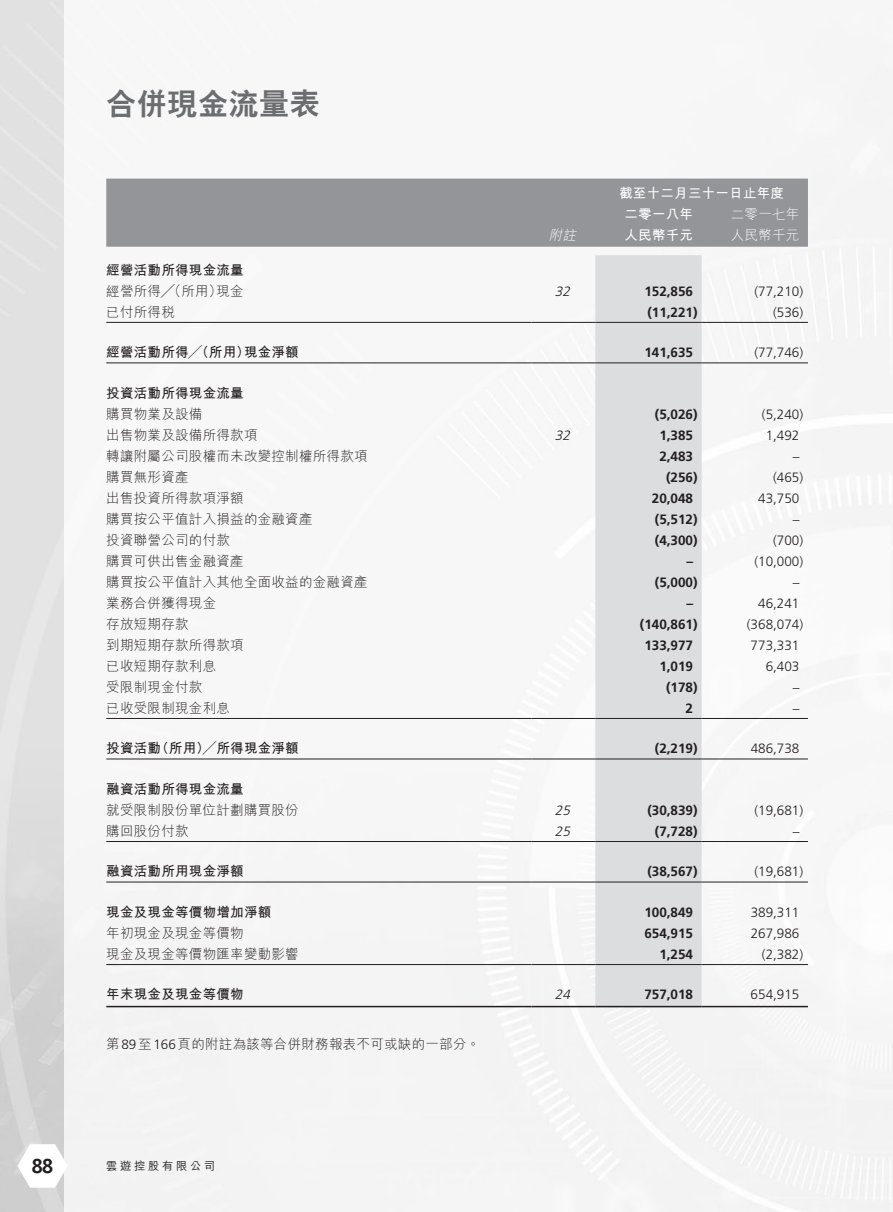
<style>
.page{position:relative;width:893px;height:1212px;background:#fff}
.page>*{position:absolute;margin:0;border:0;box-sizing:border-box;transform-origin:0 0}
.t1{font:800 30px "C Hei 2 HK";letter-spacing:.02em;color:#6c6d70}
.t2{font:700 21px "Officina Sans Std";color:#231f20}
._50_Table_txt{font:300 13.5px "M Hei HK";letter-spacing:.02em;color:#231f20}
._50_Table_txt-2{font:700 13.5px "Frutiger LT Std";color:#231f20}
._50_Table_txt-3{font:300 13.5px "Frutiger LT Std";color:#231f20}
._50_Table_txt-4{font:700 13.5px "M Hei HK";letter-spacing:.02em;color:#231f20}
._00_txt{font:300 13.5px "M Hei HK";letter-spacing:.02em;color:#231f20}
._50_Table_txt-5{font:700 13.5px "M Hei HK";letter-spacing:.02em;color:#fff}
._50_Table_txt-6{font:300 13.5px "M Hei HK";letter-spacing:.02em;color:#fff}
._50_Table_txt-7{font:italic 300 13.5px "Frutiger LT Std";color:#231f20}
._50_Table_txt-8{font:italic 300 13.5px "M Hei HK";color:#fff}
.t3{font:500 11.25px "M Hei HK";letter-spacing:.24em;color:#231f20}
.s1{font-family:"Frutiger LT Std"}
</style>
<div class="page">
<svg style="left:17px;top:1144px;width:51px;height:43px"></svg>
<div style="left:106px;top:179px;width:702px;height:68px;background:#939598"></div>
<div style="left:595px;top:255px;width:107px;height:751px;background:#dcdddf"></div>
<hr style="left:106px;top:322px;width:425px;height:1px;background:#231f20">
<hr style="left:531px;top:322px;width:64px;height:1px;background:#231f20">
<hr style="left:595px;top:322px;width:107px;height:1px;background:#231f20">
<hr style="left:702px;top:322px;width:106px;height:1px;background:#231f20">
<hr style="left:106px;top:362px;width:425px;height:1px;background:#231f20">
<hr style="left:531px;top:362px;width:64px;height:1px;background:#231f20">
<hr style="left:595px;top:362px;width:107px;height:1px;background:#231f20">
<hr style="left:702px;top:362px;width:106px;height:1px;background:#231f20">
<hr style="left:106px;top:718px;width:425px;height:1px;background:#231f20">
<hr style="left:531px;top:718px;width:64px;height:1px;background:#231f20">
<hr style="left:595px;top:718px;width:107px;height:1px;background:#231f20">
<hr style="left:702px;top:718px;width:106px;height:1px;background:#231f20">
<hr style="left:106px;top:758px;width:425px;height:1px;background:#231f20">
<hr style="left:531px;top:758px;width:64px;height:1px;background:#231f20">
<hr style="left:595px;top:758px;width:107px;height:1px;background:#231f20">
<hr style="left:702px;top:758px;width:106px;height:1px;background:#231f20">
<hr style="left:106px;top:841px;width:425px;height:1px;background:#231f20">
<hr style="left:531px;top:841px;width:64px;height:1px;background:#231f20">
<hr style="left:595px;top:841px;width:107px;height:1px;background:#231f20">
<hr style="left:702px;top:841px;width:106px;height:1px;background:#231f20">
<hr style="left:106px;top:882px;width:425px;height:1px;background:#231f20">
<hr style="left:531px;top:882px;width:64px;height:1px;background:#231f20">
<hr style="left:595px;top:882px;width:107px;height:1px;background:#231f20">
<hr style="left:702px;top:882px;width:106px;height:1px;background:#231f20">
<hr style="left:106px;top:964px;width:425px;height:1px;background:#231f20">
<hr style="left:531px;top:964px;width:64px;height:1px;background:#231f20">
<hr style="left:595px;top:964px;width:107px;height:1px;background:#231f20">
<hr style="left:702px;top:964px;width:106px;height:1px;background:#231f20">
<hr style="left:106px;top:1006px;width:425px;height:1px;background:#231f20">
<hr style="left:531px;top:1006px;width:64px;height:1px;background:#231f20">
<hr style="left:595px;top:1006px;width:107px;height:1px;background:#231f20">
<hr style="left:702px;top:1006px;width:106px;height:1px;background:#231f20">
<p class="t1" style="left:106px;top:89px;width:215px">合併現金流量表</p>
<p class="_50_Table_txt-5" style="left:619px;top:183px;width:166px">截至十二月三十一日止年度</p>
<p class="_50_Table_txt-5" style="left:624px;top:204px;width:70px">二零一八年</p>
<p class="_50_Table_txt-6" style="left:731px;top:207px;width:70px">二零一七年</p>
<p class="_50_Table_txt-8" style="left:549px;top:228px;width:32px">附註</p>
<p class="_50_Table_txt-5" style="left:624px;top:225px;width:70px">人民幣千元</p>
<p class="_50_Table_txt-6" style="left:731px;top:228px;width:70px">人民幣千元</p>
<p class="_50_Table_txt-4" style="left:106px;top:260px;width:139px">經營活動所得現金流量</p>
<p class="_50_Table_txt" style="left:106px;top:284px;width:139px">經營所得╱（所用）現金</p>
<p class="_50_Table_txt-7" style="left:555px;top:283px;width:20px">32</p>
<p class="_50_Table_txt-2" style="left:644px;top:283px;width:50px">152,856</p>
<p class="_50_Table_txt-3" style="left:754px;top:283px;width:50px">(77,210)</p>
<p class="_50_Table_txt" style="left:106px;top:305px;width:70px">已付所得稅</p>
<p class="_50_Table_txt-2" style="left:647px;top:304px;width:52px">(11,221)</p>
<p class="_50_Table_txt-3" style="left:773px;top:304px;width:32px">(536)</p>
<p class="_50_Table_txt-4" style="left:106px;top:342px;width:194px">經營活動所得╱（所用）現金淨額</p>
<p class="_50_Table_txt-2" style="left:644px;top:344px;width:50px">141,635</p>
<p class="_50_Table_txt-3" style="left:754px;top:345px;width:50px">(77,746)</p>
<p class="_50_Table_txt-4" style="left:106px;top:383px;width:139px">投資活動所得現金流量</p>
<p class="_50_Table_txt" style="left:106px;top:407px;width:98px">購買物業及設備</p>
<p class="_50_Table_txt-2" style="left:655px;top:406px;width:44px">(5,026)</p>
<p class="_50_Table_txt-3" style="left:762px;top:406px;width:43px">(5,240)</p>
<p class="_50_Table_txt" style="left:106px;top:428px;width:153px">出售物業及設備所得款項</p>
<p class="_50_Table_txt-7" style="left:555px;top:427px;width:20px">32</p>
<p class="_50_Table_txt-2" style="left:659px;top:427px;width:35px">1,385</p>
<p class="_50_Table_txt-3" style="left:766px;top:427px;width:35px">1,492</p>
<p class="_50_Table_txt" style="left:106px;top:449px;width:263px">轉讓附屬公司股權而未改變控制權所得款項</p>
<p class="_50_Table_txt-2" style="left:659px;top:448px;width:35px">2,483</p>
<p class="_50_Table_txt-3" style="left:793px;top:448px;width:8px">–</p>
<p class="_50_Table_txt" style="left:106px;top:470px;width:84px">購買無形資產</p>
<p class="_50_Table_txt-2" style="left:666px;top:469px;width:33px">(256)</p>
<p class="_50_Table_txt-3" style="left:773px;top:469px;width:32px">(465)</p>
<p class="_50_Table_txt" style="left:106px;top:491px;width:139px">出售投資所得款項淨額</p>
<p class="_50_Table_txt-2" style="left:652px;top:490px;width:43px">20,048</p>
<p class="_50_Table_txt-3" style="left:758px;top:490px;width:43px">43,750</p>
<p class="_50_Table_txt" style="left:106px;top:512px;width:208px">購買按公平值計入損益的金融資產</p>
<p class="_50_Table_txt-2" style="left:655px;top:511px;width:44px">(5,512)</p>
<p class="_50_Table_txt-3" style="left:793px;top:511px;width:8px">–</p>
<p class="_50_Table_txt" style="left:106px;top:533px;width:125px">投資聯營公司的付款</p>
<p class="_50_Table_txt-2" style="left:655px;top:532px;width:44px">(4,300)</p>
<p class="_50_Table_txt-3" style="left:773px;top:532px;width:32px">(700)</p>
<p class="_50_Table_txt" style="left:106px;top:554px;width:139px">購買可供出售金融資產</p>
<p class="_50_Table_txt-2" style="left:686px;top:553px;width:8px">–</p>
<p class="_50_Table_txt-3" style="left:754px;top:553px;width:50px">(10,000)</p>
<p class="_50_Table_txt" style="left:106px;top:575px;width:263px">購買按公平值計入其他全面收益的金融資產</p>
<p class="_50_Table_txt-2" style="left:655px;top:574px;width:44px">(5,000)</p>
<p class="_50_Table_txt-3" style="left:793px;top:574px;width:8px">–</p>
<p class="_50_Table_txt" style="left:106px;top:596px;width:111px">業務合併獲得現金</p>
<p class="_50_Table_txt-2" style="left:686px;top:595px;width:8px">–</p>
<p class="_50_Table_txt-3" style="left:758px;top:595px;width:43px">46,241</p>
<p class="_50_Table_txt" style="left:106px;top:617px;width:84px">存放短期存款</p>
<p class="_50_Table_txt-2" style="left:640px;top:616px;width:59px">(140,861)</p>
<p class="_50_Table_txt-3" style="left:747px;top:616px;width:58px">(368,074)</p>
<p class="_50_Table_txt" style="left:106px;top:638px;width:139px">到期短期存款所得款項</p>
<p class="_50_Table_txt-2" style="left:644px;top:637px;width:50px">133,977</p>
<p class="_50_Table_txt-3" style="left:751px;top:637px;width:50px">773,331</p>
<p class="_50_Table_txt" style="left:106px;top:659px;width:111px">已收短期存款利息</p>
<p class="_50_Table_txt-2" style="left:659px;top:658px;width:35px">1,019</p>
<p class="_50_Table_txt-3" style="left:766px;top:658px;width:35px">6,403</p>
<p class="_50_Table_txt" style="left:106px;top:680px;width:98px">受限制現金付款</p>
<p class="_50_Table_txt-2" style="left:666px;top:679px;width:33px">(178)</p>
<p class="_50_Table_txt-3" style="left:793px;top:679px;width:8px">–</p>
<p class="_50_Table_txt" style="left:106px;top:701px;width:125px">已收受限制現金利息</p>
<p class="_50_Table_txt-2" style="left:686px;top:700px;width:9px">2</p>
<p class="_50_Table_txt-3" style="left:793px;top:700px;width:8px">–</p>
<p class="_50_Table_txt-4" style="left:106px;top:738px;width:194px">投資活動（所用）╱所得現金淨額</p>
<p class="_50_Table_txt-2" style="left:655px;top:740px;width:44px">(2,219)</p>
<p class="_50_Table_txt-3" style="left:751px;top:741px;width:50px">486,738</p>
<p class="_50_Table_txt-4" style="left:106px;top:779px;width:139px">融資活動所得現金流量</p>
<p class="_50_Table_txt" style="left:106px;top:803px;width:194px">就受限制股份單位計劃購買股份</p>
<p class="_50_Table_txt-7" style="left:555px;top:802px;width:20px">25</p>
<p class="_50_Table_txt-2" style="left:647px;top:802px;width:52px">(30,839)</p>
<p class="_50_Table_txt-3" style="left:754px;top:802px;width:50px">(19,681)</p>
<p class="_50_Table_txt" style="left:106px;top:824px;width:84px">購回股份付款</p>
<p class="_50_Table_txt-7" style="left:555px;top:823px;width:20px">25</p>
<p class="_50_Table_txt-2" style="left:655px;top:823px;width:44px">(7,728)</p>
<p class="_50_Table_txt-3" style="left:793px;top:823px;width:8px">–</p>
<p class="_50_Table_txt-4" style="left:106px;top:861px;width:139px">融資活動所用現金淨額</p>
<p class="_50_Table_txt-2" style="left:647px;top:863px;width:52px">(38,567)</p>
<p class="_50_Table_txt-3" style="left:754px;top:864px;width:50px">(19,681)</p>
<p class="_50_Table_txt-4" style="left:106px;top:902px;width:166px">現金及現金等價物增加淨額</p>
<p class="_50_Table_txt-2" style="left:644px;top:904px;width:50px">100,849</p>
<p class="_50_Table_txt-3" style="left:751px;top:904px;width:50px">389,311</p>
<p class="_50_Table_txt" style="left:106px;top:926px;width:139px">年初現金及現金等價物</p>
<p class="_50_Table_txt-2" style="left:644px;top:925px;width:50px">654,915</p>
<p class="_50_Table_txt-3" style="left:751px;top:925px;width:50px">267,986</p>
<p class="_50_Table_txt" style="left:106px;top:947px;width:194px">現金及現金等價物匯率變動影響</p>
<p class="_50_Table_txt-2" style="left:659px;top:946px;width:35px">1,254</p>
<p class="_50_Table_txt-3" style="left:762px;top:946px;width:43px">(2,382)</p>
<p class="_50_Table_txt-4" style="left:106px;top:984px;width:139px">年末現金及現金等價物</p>
<p class="_50_Table_txt-7" style="left:555px;top:987px;width:20px">24</p>
<p class="_50_Table_txt-2" style="left:644px;top:986px;width:50px">757,018</p>
<p class="_50_Table_txt-3" style="left:751px;top:987px;width:50px">654,915</p>
<p class="_00_txt" style="left:106px;top:1037px;width:375px">第<span class="s1">89</span>至<span class="s1">166</span>頁的附註為該等合併財務報表不可或缺的一部分。</p>
<p class="t2" style="left:31px;top:1153px;width:24px">88</p>
<p class="t3" style="left:106px;top:1157px;width:110px">雲遊控股有限公司</p>
</div>
